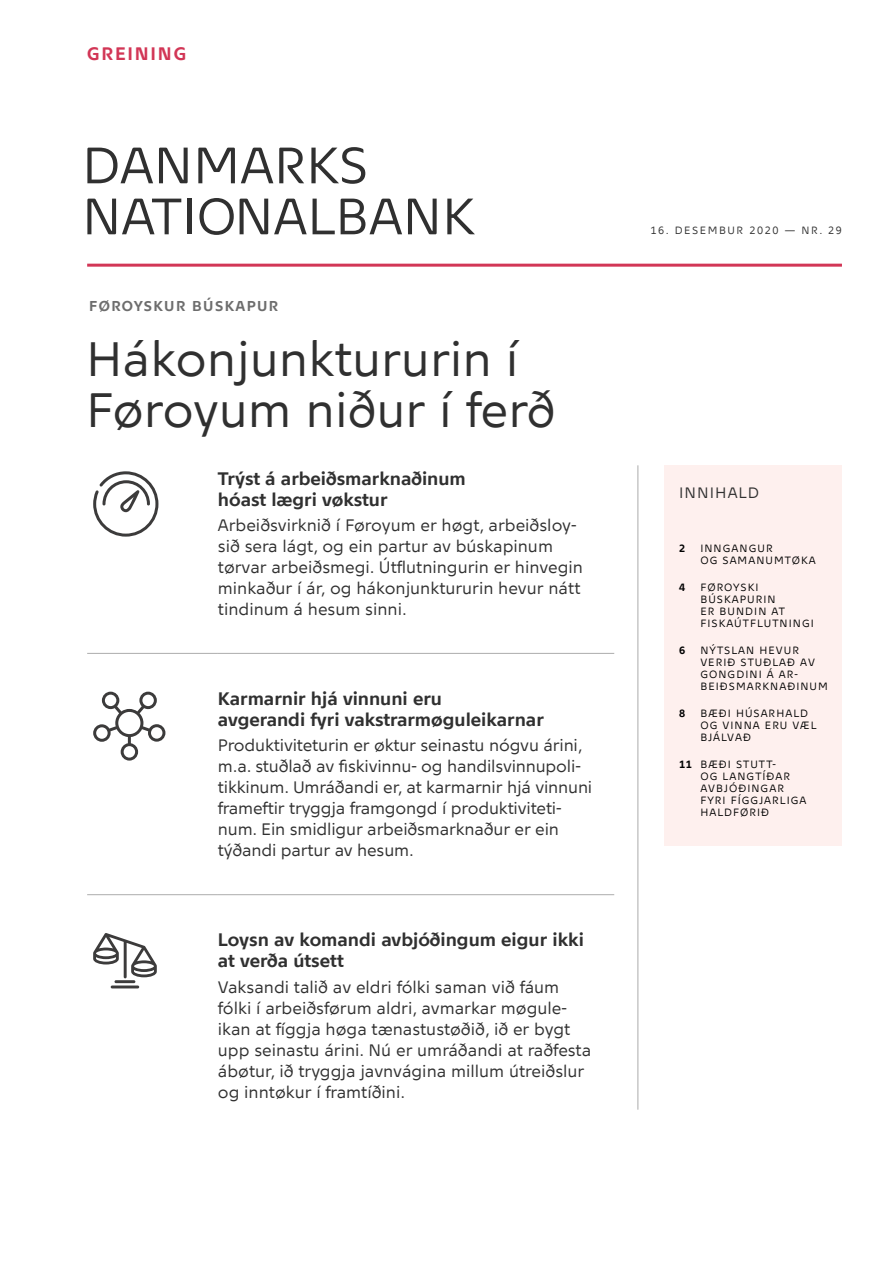
<style>
.page{position:relative;width:893px;height:1263px;background:#fff}
.page>*{position:absolute;margin:0;border:0;box-sizing:border-box;transform-origin:0 0}
.t1{font:51px/51px "Nationalbank";color:#303030}
.H1_overskrift_32_34{font:48px/51px "Nationalbank";color:#303030}
.Ikon-_og_bullit_fed{font:700 18px/21px "Nationalbank";color:#303030}
.t2{font:700 18px "Nationalbank";letter-spacing:.1em;color:#d23656}
.Ikon-_og_bullit_brød{font:16.5px/21px "Nationalbank";color:#303030}
.Boks_VERSAL_10_pkt{font:15px "Nationalbank";letter-spacing:.07em;color:#303030}
.Trompet{font:700 14.25px "Nationalbank";letter-spacing:.1em;color:#6d6d6d}
.Boks_indhold_brød_7{font:10.5px/12px "Nationalbank";letter-spacing:.1em;color:#000}
.t3{font:10.5px "Nationalbank";letter-spacing:.15em;color:#303030}
.Boks_indhold_brød_7-2{font:700 10.5px "Nationalbank";color:#000}
.s1{font-weight:700}
</style>
<div class="page">
<hr style="left:87px;top:264px;width:755px;height:3px;background:#d23656">
<hr style="left:87px;top:653px;width:131px;height:1px;background:#acacac">
<hr style="left:218px;top:653px;width:396px;height:1px;background:#acacac">
<hr style="left:87px;top:894px;width:131px;height:1px;background:#acacac">
<hr style="left:218px;top:894px;width:396px;height:1px;background:#acacac">
<svg style="left:93px;top:471px;width:65px;height:66px"></svg>
<svg style="left:93px;top:692px;width:72px;height:69px"></svg>
<hr style="left:115px;top:980px;width:20px;height:3px;background:#3c3b3b">
<hr style="left:111px;top:985px;width:28px;height:3px;background:#3c3b3b">
<svg style="left:93px;top:933px;width:64px;height:45px"></svg>
<hr style="left:638px;top:465px;width:1px;height:645px;background:#acacac">
<div style="left:664px;top:465px;width:178px;height:381px;background:#fef0ee"></div>
<p class="t2" style="left:87px;top:43px;width:101px">GREINING</p>
<h1 class="t1" style="left:82px;top:139px;width:394px">DANMARKS<br>NATIONALBANK</h1>
<p class="Trompet" style="left:89px;top:297px;width:190px">FØROYSKUR BÚSKAPUR</p>
<p class="H1_overskrift_32_34" style="left:86px;top:333px;width:471px">Hákonjunktururin í<br>Føroyum niður í ferð</p>
<p class="Ikon-_og_bullit_fed" style="left:218px;top:468px;width:249px">Trýst á arbeiðsmarknaðinum hóast lægri vøkstur</p>
<p class="Ikon-_og_bullit_brød" style="left:218px;top:515px;width:367px">Arbeiðsvirknið í Føroyum er høgt, arbeiðsloy&shy;sið sera lágt, og ein partur av búskapinum tørvar arbeiðsmegi. Útflutningurin er hinvegin minkaður í ár, og hákonjunktururin hevur nátt tindinum á hesum sinni.</p>
<p class="Ikon-_og_bullit_fed" style="left:218px;top:688px;width:327px">Karmarnir hjá vinnuni eru<br>avgerandi fyri vakstrarmøguleikarnar</p>
<p class="Ikon-_og_bullit_brød" style="left:218px;top:735px;width:376px">Produktiviteturin er øktur seinastu nógvu árini, m.a. stuðlað av fiskivinnu- og handilsvinnupoli&shy;tikkinum. Umráðandi er, at karmarnir hjá vinnuni frameftir tryggja framgongd í produktiviteti&shy;num. Ein smidligur arbeiðsmarknaður er ein týðandi partur av hesum.</p>
<p class="Ikon-_og_bullit_fed" style="left:218px;top:929px;width:367px">Loysn av komandi avbjóðingum eigur ikki at verða útsett</p>
<p class="Ikon-_og_bullit_brød" style="left:218px;top:976px;width:375px">Vaksandi talið av eldri fólki saman við fáum fólki í arbeiðsførum aldri, avmarkar møgule&shy;ikan at fíggja høga tænastustøðið, ið er bygt upp seinastu árini. Nú er umráðandi at raðfesta ábøtur, ið tryggja javnvágina millum útreiðslur og inntøkur í framtíðini.</p>
<p class="t3" style="left:650px;top:224px;width:193px">16. DESEMBUR 2020 — NR. 29</p>
<p class="Boks_VERSAL_10_pkt" style="left:679px;top:484px;width:82px">INNIHALD</p>
<p class="Boks_indhold_brød_7-2" style="left:679px;top:542px;width:8px">2</p>
<p class="Boks_indhold_brød_7" style="left:700px;top:543px;width:117px">INNGANGUR<br>OG SAMANUMTØKA</p>
<p class="Boks_indhold_brød_7-2" style="left:679px;top:581px;width:8px">4</p>
<p class="Boks_indhold_brød_7" style="left:700px;top:581px;width:115px">FØROYSKI<br>BÚSKAPURIN<br>ER BUNDIN AT<br>FISKAÚTFLUTNINGI</p>
<p class="Boks_indhold_brød_7-2" style="left:679px;top:644px;width:8px">6</p>
<p class="Boks_indhold_brød_7" style="left:700px;top:644px;width:129px">NÝTSLAN HEVUR<br>VERIÐ STUÐLAÐ AV<br>GONGDINI Á AR-<br>BEIÐSMARKNAÐINUM</p>
<p class="Boks_indhold_brød_7-2" style="left:679px;top:707px;width:8px">8</p>
<p class="Boks_indhold_brød_7" style="left:700px;top:707px;width:118px">BÆÐI HÚSARHALD<br>OG VINNA ERU VÆL<br>BJÁLVAÐ</p>
<p class="Boks_indhold_brød_7" style="left:700px;top:758px;width:108px;text-indent:-21px"><span class="s1">11</span> BÆÐI STUTT-<br>OG LANGTÍÐAR<br>AVBJÓÐINGAR<br>FYRI FÍGGJARLIGA<br>HALDFØRIÐ</p>
</div>
